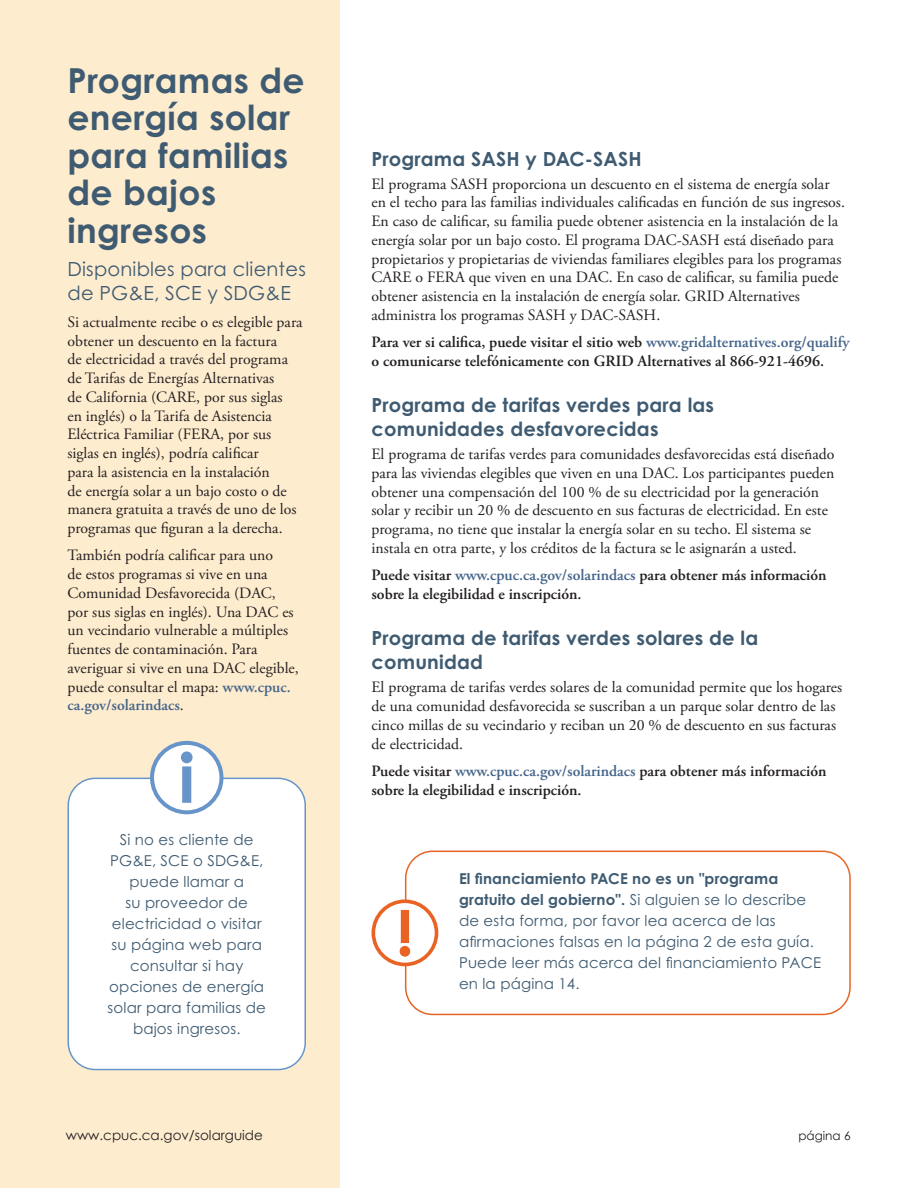
<style>
.page{position:relative;width:918px;height:1188px;background:#fff}
.page>*{position:absolute;margin:0;border:0;box-sizing:border-box;transform-origin:0 0}
.Head1{font:700 34.5px/37.5px "Century Gothic Pro";letter-spacing:.01em;color:#3f5b71}
.Subhead1{font:700 19.5px/24px "Century Gothic Pro";letter-spacing:.01em;color:#3f5b71}
.Head3{font:19.5px/24px "Century Gothic Pro";letter-spacing:.01em;color:#3f5b71}
.body1{font:15.75px/18.8px "Adobe Garamond Pro";color:#231f20}
.body1-2{font:600 15.75px "Adobe Garamond Pro";color:#231f20}
.t1{font:600 15.75px "Adobe Garamond Pro";color:#45658a}
.sidebar1{font:15px/21px "Century Gothic Pro";letter-spacing:.01em;color:#3f5b71;text-align:center}
.t2{font:13.5px "Century Gothic";color:#231f20}
.t3{font:12px "Century Gothic";color:#231f20}
.s1{font-weight:600;color:#45658a}
.s2{font-weight:400;color:#231f20}
.s3{color:#45658a}
.s4{font-weight:700}
</style>
<div class="page">
<div style="left:0;top:0;width:340px;height:1188px;background:#feeccf"></div>
<div style="left:68px;top:778px;width:237px;height:292px;background:#fff;border-radius:27px"></div>
<div style="left:68px;top:778px;width:238px;height:292px;border:2px solid #6895c9;border-radius:27px"></div>
<svg style="left:150px;top:741px;width:73px;height:73px"></svg>
<div style="left:405px;top:851px;width:446px;height:164px;border:2px solid #e86424;border-radius:27px"></div>
<svg style="left:372px;top:899px;width:66px;height:67px"></svg>
<h1 class="Head1" style="left:68px;top:61px;width:239px">Programas de energía solar para familias de bajos ingresos</h1>
<h1 class="Head3" style="left:68px;top:256px;width:240px">Disponibles para clientes de PG&amp;E, SCE y SDG&amp;E</h1>
<p class="body1" style="left:68px;top:313px;width:237px">Si actualmente recibe o es elegible para obtener un descuento en la factura<br>de electricidad a través del programa de Tarifas de Energías Alternativas<br>de California (CARE, por sus siglas<br>en inglés) o la Tarifa de Asistencia Eléctrica Familiar (FERA, por sus siglas en inglés), podría calificar<br>para la asistencia en la instalación<br>de energía solar a un bajo costo o de manera gratuita a través de uno de los programas que figuran a la derecha.</p>
<p class="body1" style="left:68px;top:547px;width:233px">También podría calificar para uno<br>de estos programas si vive en una Comunidad Desfavorecida (DAC, por sus siglas en inglés). Una DAC es un vecindario vulnerable a múltiples fuentes de contaminación. Para averiguar si vive en una DAC elegible, puede consultar el mapa: <span class="s1">www.cpuc.</span></p>
<p class="t1" style="left:68px;top:696px;width:118px">ca.gov/solarindacs<span class="s2">.</span></p>
<p class="sidebar1" style="left:108px;top:829px;width:160px">Si no es cliente de<br>PG&amp;E, SCE o SDG&amp;E, puede llamar a<br>su proveedor de electricidad o visitar su página web para consultar si hay opciones de energía solar para familias de bajos ingresos.</p>
<h2 class="Subhead1" style="left:372px;top:146px;width:272px">Programa SASH y DAC-SASH</h2>
<p class="body1" style="left:372px;top:175px;width:475px">El programa SASH proporciona un descuento en el sistema de energía solar en el techo para las familias individuales calificadas en función de sus ingresos.<br>En caso de calificar, su familia puede obtener asistencia en la instalación de la energía solar por un bajo costo. El programa DAC-SASH está diseñado para propietarios y propietarias de viviendas familiares elegibles para los programas CARE o FERA que viven en una DAC. En caso de calificar, su familia puede obtener asistencia en la instalación de energía solar. GRID Alternatives administra los programas SASH y DAC-SASH.</p>
<p class="body1-2" style="left:372px;top:333px;width:480px">Para ver si califica, puede visitar el sitio web <span class="s3">www.gridalternatives.org/qualify</span></p>
<p class="body1-2" style="left:372px;top:352px;width:454px">o comunicarse telefónicamente con GRID Alternatives al 866-921-4696.</p>
<h2 class="Subhead1" style="left:372px;top:393px;width:344px">Programa de tarifas verdes para las comunidades desfavorecidas</h2>
<p class="body1" style="left:372px;top:445px;width:464px">El programa de tarifas verdes para comunidades desfavorecidas está diseñado para las viviendas elegibles que viven en una DAC. Los participantes pueden obtener una compensación del 100 % de su electricidad por la generación solar y recibir un 20 % de descuento en sus facturas de electricidad. En este programa, no tiene que instalar la energía solar en su techo. El sistema se instala en otra parte, y los créditos de la factura se le asignarán a usted.</p>
<p class="body1-2" style="left:372px;top:566px;width:457px">Puede visitar <span class="s3">www.cpuc.ca.gov/solarindacs</span> para obtener más información</p>
<p class="body1-2" style="left:372px;top:585px;width:211px">sobre la elegibilidad e inscripción.</p>
<h2 class="Subhead1" style="left:372px;top:626px;width:388px">Programa de tarifas verdes solares de la comunidad</h2>
<p class="body1" style="left:372px;top:679px;width:472px">El programa de tarifas verdes solares de la comunidad permite que los hogares de una comunidad desfavorecida se suscriban a un parque solar dentro de las cinco millas de su vecindario y reciban un 20 % de descuento en sus facturas de electricidad.</p>
<p class="body1-2" style="left:372px;top:762px;width:457px">Puede visitar <span class="s3">www.cpuc.ca.gov/solarindacs</span> para obtener más información</p>
<p class="body1-2" style="left:372px;top:781px;width:211px">sobre la elegibilidad e inscripción.</p>
<p class="sidebar1" style="left:459px;top:867px;width:364px;text-align:left"><span class="s4">El financiamiento PACE no es un "programa gratuito del gobierno".</span> Si alguien se lo describe de esta forma, por favor lea acerca de las afirmaciones falsas en la página 2 de esta guía.<br>Puede leer más acerca del financiamiento PACE en la página 14.</p>
<p class="t2" style="left:66px;top:1126px;width:199px">www.cpuc.ca.gov/solarguide</p>
<p class="t3" style="left:798px;top:1127px;width:54px">página 6</p>
</div>
